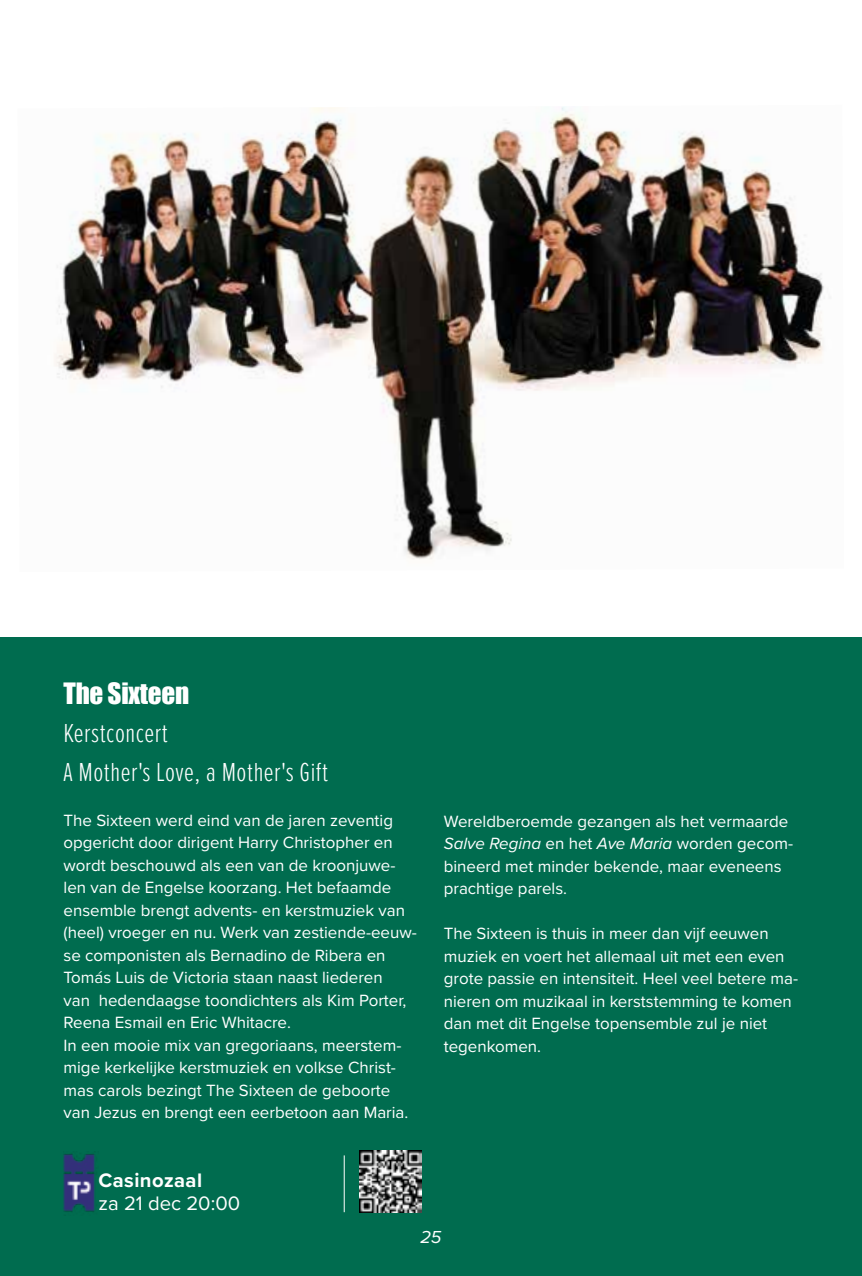
<style>
.page{position:relative;width:862px;height:1276px;background:#fff}
.page>*{position:absolute;margin:0;border:0;box-sizing:border-box;transform-origin:0 0}
.t1{font:300 27px/38.2px "Proxima Nova Ex Cn";letter-spacing:.02em;color:#fff}
.t2{font:27px "Impact";letter-spacing:-.01em;color:#fff}
.t3{font:20.25px "Proxima Nova";color:#fff}
.t4{font:700 20.25px "Proxima Nova";letter-spacing:.02em;color:#fff}
.t5{font:italic 18px "Proxima Nova";color:#fff}
.t6{font:16.88px/22.5px "Proxima Nova";color:#fff}
.s1{font-style:italic}
</style>
<div class="page">
<div style="left:0;top:638px;width:861px;height:638px;background:#006c4f"></div>
<img style="left:64px;top:1154px;width:31px;height:58px">
<img style="left:54px;top:107px;width:770px;height:453px">
<hr style="left:343px;top:1155px;width:1px;height:57px;background:#fff">
<img style="left:359px;top:1150px;width:62px;height:62px">
<h1 class="t2" style="left:63px;top:672px;width:127px">The Sixteen</h1>
<h1 class="t1" style="left:63px;top:713px;width:266px">Kerstconcert<br>A Mother's Love, a Mother's Gift</h1>
<p class="t6" style="left:63px;top:808px;width:354px">The Sixteen werd eind van de jaren zeventig opgericht door dirigent Harry Christopher en wordt beschouwd als een van de kroonjuwe&shy;len van de Engelse koorzang. Het befaamde ensemble brengt advents- en kerstmuziek van (heel) vroeger en nu. Werk van zestiende-eeuw&shy;se componisten als Bernadino de Ribera en Tomás Luis de Victoria staan naast liederen<br>van hedendaagse toondichters als Kim Porter, Reena Esmail en Eric Whitacre.<br>In een mooie mix van gregoriaans, meerstem&shy;mige kerkelijke kerstmuziek en volkse Christ&shy;mas carols bezingt The Sixteen de geboorte van Jezus en brengt een eerbetoon aan Maria.</p>
<p class="t4" style="left:98px;top:1165px;width:105px">Casinozaal</p>
<p class="t3" style="left:98px;top:1188px;width:143px">za 21 dec 20:00</p>
<p class="t6" style="left:443px;top:809px;width:351px">Wereldberoemde gezangen als het vermaarde <span class="s1">Salve Regina</span> en het <span class="s1">Ave Maria</span> worden gecom&shy;bineerd met minder bekende, maar eveneens prachtige parels.</p>
<p class="t6" style="left:443px;top:921px;width:356px">The Sixteen is thuis in meer dan vijf eeuwen muziek en voert het allemaal uit met een even grote passie en intensiteit. Heel veel betere ma&shy;nieren om muzikaal in kerststemming te komen dan met dit Engelse topensemble zul je niet tegenkomen.</p>
<p class="t5" style="left:420px;top:1223px;width:23px">25</p>
</div>
